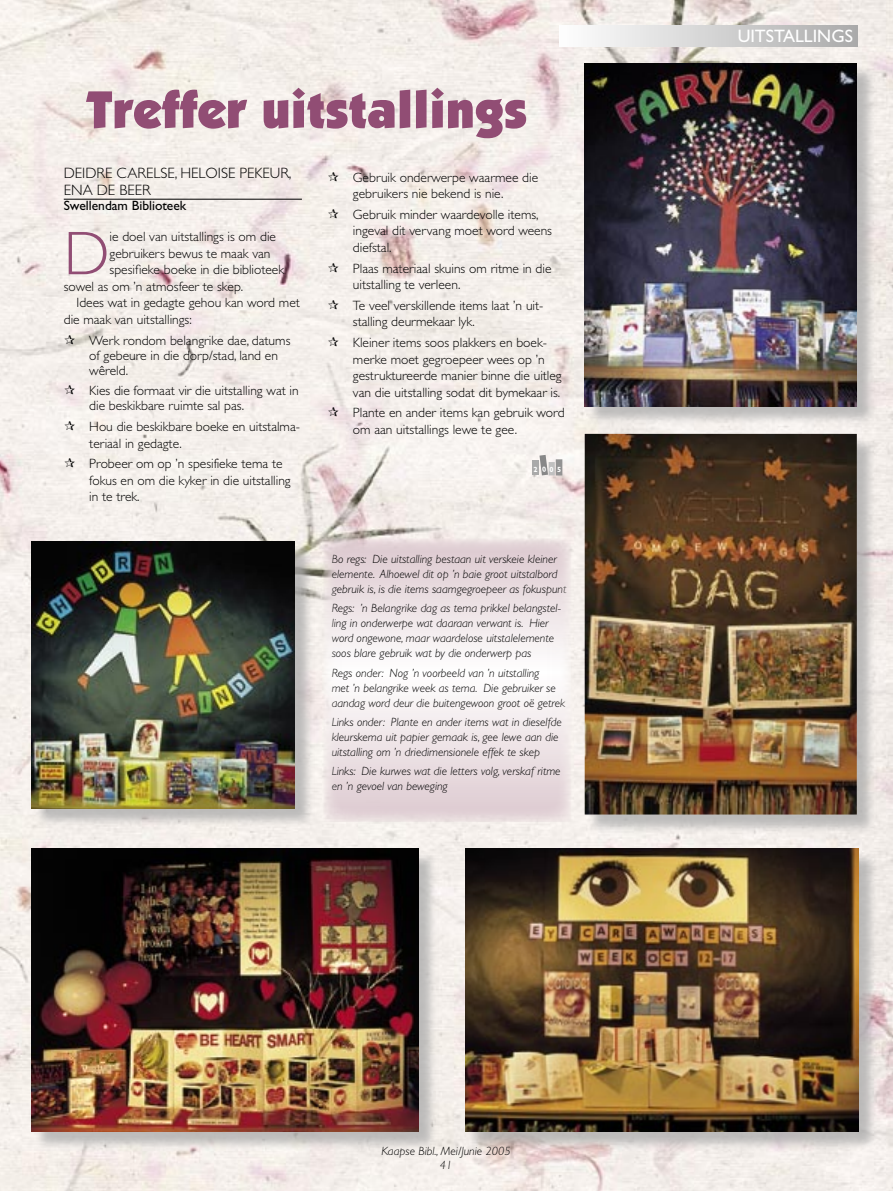
<style>
.page{position:relative;width:893px;height:1191px;background:#fff}
.page>*{position:absolute;margin:0;border:0;box-sizing:border-box;transform-origin:0 0}
.bd-flush{font:300 61.95px "Gill Sans";color:#914d74}
.Head{font:900 52.5px "Kabel IT Cby BT";color:#914d74}
.t1{font:18px "Gill Sans";color:#fff}
.name{font:300 15px/16.5px "Gill Sans";color:#000}
.Bullet{font:300 13.5px/16.5px "Gill Sans";color:#000}
.bd-flush-2{font:300 13.5px "Gill Sans";color:#000}
.bd-indent{font:300 13.5px/16.5px "Gill Sans";color:#000}
.name1{font:13.5px "Gill Sans";color:#000}
.t2{font:italic 300 12px/15px "Gill Sans";color:#000}
.t3{font:700 7.5px "Gill Sans";color:#fff}
</style>
<div class="page">
<img style="left:0;top:0;width:893px;height:1191px">
<div style="left:560px;top:26px;width:297px;height:20px;background:linear-gradient(to right,#fff,#ababab)"></div>
<hr style="left:64px;top:199px;width:238px;height:1px;background:#000">
<div style="left:585px;top:434px;width:292px;height:400px;background:#aaa;opacity:.75"></div>
<img style="left:585px;top:434px;width:272px;height:380px">
<div style="left:33px;top:849px;width:406px;height:302px;background:#aaa;opacity:.75"></div>
<img style="left:32px;top:848px;width:387px;height:283px">
<div style="left:33px;top:542px;width:282px;height:287px;background:#aaa;opacity:.75"></div>
<img style="left:32px;top:541px;width:263px;height:267px">
<div style="left:585px;top:64px;width:292px;height:363px;background:#aaa;opacity:.75"></div>
<img style="left:585px;top:63px;width:272px;height:343px">
<div style="left:466px;top:849px;width:414px;height:302px;background:#aaa;opacity:.75"></div>
<img style="left:465px;top:848px;width:394px;height:283px">
<div style="left:533px;top:460px;width:6px;height:15px;background:#aaa"></div>
<div style="left:549px;top:462px;width:6px;height:13px;background:#c0c0c0"></div>
<div style="left:556px;top:459px;width:6px;height:16px;background:#939393"></div>
<svg style="left:323px;top:538px;width:248px;height:284px"></svg>
<svg style="left:65px;top:334px;width:10px;height:9px"></svg>
<svg style="left:65px;top:385px;width:10px;height:9px"></svg>
<svg style="left:65px;top:421px;width:10px;height:9px"></svg>
<svg style="left:65px;top:458px;width:10px;height:9px"></svg>
<svg style="left:328px;top:172px;width:11px;height:9px"></svg>
<svg style="left:328px;top:209px;width:11px;height:9px"></svg>
<svg style="left:328px;top:263px;width:11px;height:9px"></svg>
<svg style="left:328px;top:300px;width:11px;height:9px"></svg>
<svg style="left:328px;top:337px;width:11px;height:9px"></svg>
<svg style="left:328px;top:407px;width:11px;height:9px"></svg>
<svg style="left:539px;top:455px;width:9px;height:20px"></svg>
<p class="Head" style="left:86px;top:77px;width:442px">Treffer uitstallings</p>
<p class="Bullet" style="left:353px;top:169px;width:187px">Gebruik onderwerpe waarmee die gebruikers nie bekend is nie.</p>
<p class="Bullet" style="left:353px;top:206px;width:201px">Gebruik minder waardevolle items, ingeval dit vervang moet word weens diefstal.</p>
<p class="Bullet" style="left:353px;top:260px;width:200px">Plaas materiaal skuins om ritme in die uitstalling te verleen.</p>
<p class="Bullet" style="left:353px;top:297px;width:192px">Te veel verskillende items laat ’n uit&shy;stalling deurmekaar lyk.</p>
<p class="Bullet" style="left:353px;top:334px;width:210px">Kleiner items soos plakkers en boek&shy;merke moet gegroepeer wees op ’n gestruktureerde manier binne die uitleg van die uitstalling sodat dit bymekaar is.</p>
<p class="Bullet" style="left:353px;top:405px;width:213px">Plante en ander items kan gebruik word om aan uitstallings lewe te gee.</p>
<p class="t3" style="left:533px;top:465px;width:6px">2</p>
<p class="t3" style="left:549px;top:465px;width:13px">0 5</p>
<p class="name" style="left:64px;top:165px;width:229px">DEIDRE CARELSE, HELOISE PEKEUR,<br>ENA DE BEER</p>
<p class="name1" style="left:64px;top:197px;width:124px">Swellendam Biblioteek</p>
<p class="bd-flush" style="left:64px;top:219px;width:47px">D</p>
<p class="bd-flush-2" style="left:110px;top:229px;width:168px">ie doel van uitstallings is om die</p>
<p class="bd-flush-2" style="left:110px;top:246px;width:162px">gebruikers bewus te maak van</p>
<p class="bd-flush-2" style="left:110px;top:262px;width:176px">spesifieke boeke in die biblioteek</p>
<p class="bd-flush-2" style="left:64px;top:279px;width:181px">sowel as om ’n atmosfeer te skep.</p>
<p class="bd-indent" style="left:64px;top:295px;width:238px;text-indent:13px">Idees wat in gedagte gehou kan word met die maak van uitstallings:</p>
<p class="Bullet" style="left:89px;top:333px;width:203px;line-height:15px">Werk rondom belangrike dae, datums of gebeure in die dorp/stad, land en wêreld.</p>
<p class="Bullet" style="left:89px;top:383px;width:211px;line-height:15px">Kies die formaat vir die uitstalling wat in die beskikbare ruimte sal pas.</p>
<p class="Bullet" style="left:89px;top:418px;width:212px">Hou die beskikbare boeke en uitstalma&shy;teriaal in gedagte.</p>
<p class="Bullet" style="left:89px;top:456px;width:203px">Probeer om op ’n spesifieke tema te fokus en om die kyker in die uitstalling in te trek.</p>
<p class="t2" style="left:332px;top:552px;width:236px">Bo regs: Die uitstalling bestaan uit verskeie kleiner elemente. Alhoewel dit op ’n baie groot uitstalbord gebruik is, is die items saamgegroepeer as fokuspunt</p>
<p class="t2" style="left:332px;top:601px;width:231px">Regs: ’n Belangrike dag as tema prikkel belangstel&shy;ling in onderwerpe wat daaraan verwant is. Hier word ongewone, maar waardelose uitstalelemente soos blare gebruik wat by die onderwerp pas</p>
<p class="t2" style="left:332px;top:665px;width:235px">Regs onder: Nog ’n voorbeeld van ’n uitstalling<br>met ’n belangrike week as tema. Die gebruiker se aandag word deur die buitengewoon groot oë getrek</p>
<p class="t2" style="left:332px;top:714px;width:232px">Links onder: Plante en ander items wat in dieselfde kleurskema uit papier gemaak is, gee lewe aan die uitstalling om ’n driedimensionele effek te skep</p>
<p class="t2" style="left:332px;top:764px;width:230px">Links: Die kurwes wat die letters volg, verskaf ritme en ’n gevoel van beweging</p>
<p class="t2" style="left:381px;top:1144px;width:131px;line-height:13.5px;text-align:center">Kaapse Bibl., Mei/Junie 2005<br>41</p>
<p class="t1" style="left:738px;top:26px;width:117px">UITSTALLINGS</p>
</div>
